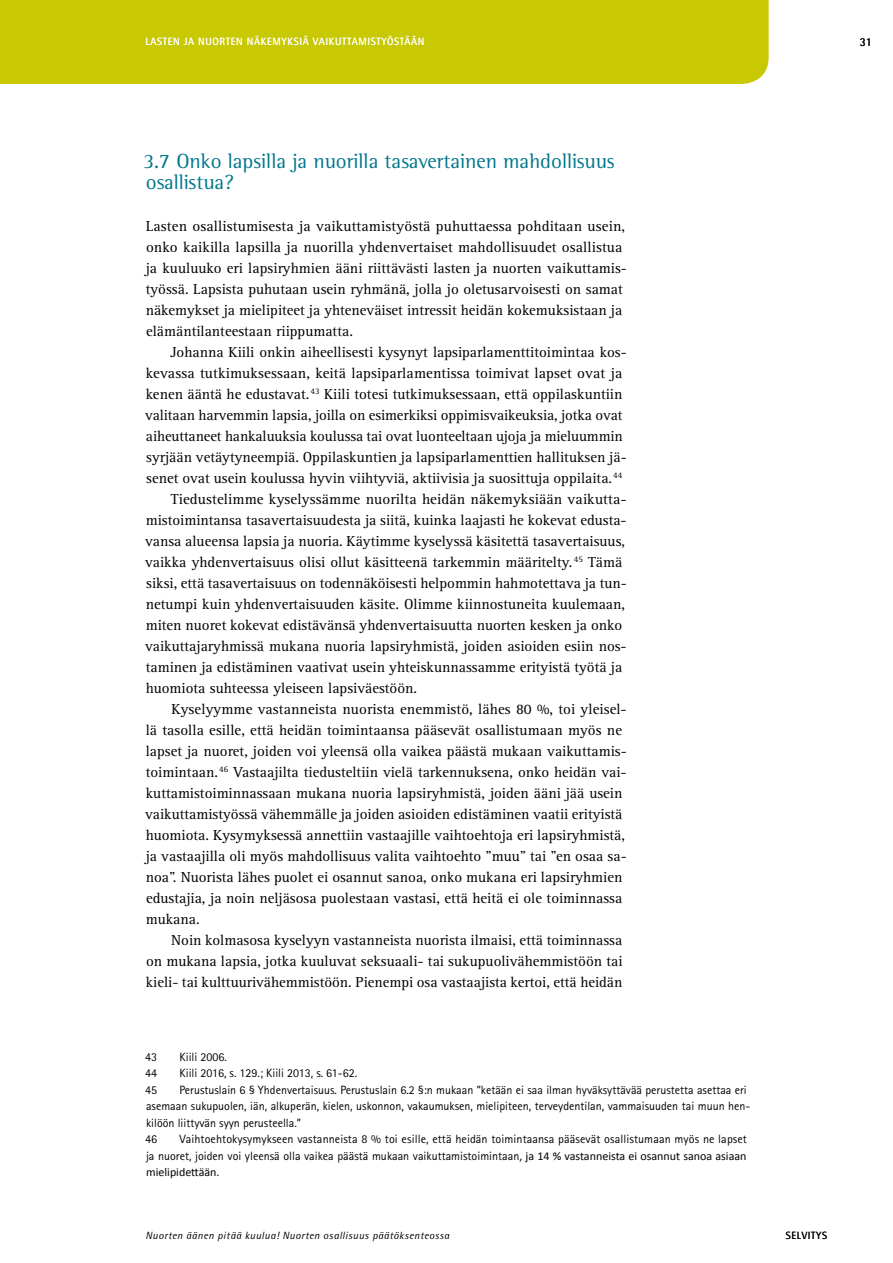
<style>
.page{position:relative;width:893px;height:1263px;background:#fff}
.page>*{position:absolute;margin:0;border:0;box-sizing:border-box;transform-origin:0 0}
.t1{font:21px/21px "Rotis Semi Serif Std";color:#00778c}
.t2{font:15px/21px "Rotis Serif Std";color:#000}
.t3{font:12px/16.5px "Rotis Sans Serif Std";color:#000}
.t4{font:12px "Calibri";color:#000}
.t5{font:12px "Rotis Semi Sans Std";color:#000}
.t6{font:italic 10.5px "Rotis Semi Sans Std";letter-spacing:.04em;color:#000}
.t7{font:10.5px "Rotis Semi Sans Std";letter-spacing:.06em;color:#fff}
.t8{font:10.5px "Rotis Semi Sans Std";letter-spacing:.06em;color:#000}
.s1{font-family:"Calibri"}
</style>
<div class="page">
<div style="left:0;top:0;width:769px;height:84px;background:#c8c803"></div>
<p class="t7" style="left:146px;top:35px;width:228px">LASTEN JA NUORTEN NÄKEMYKSIÄ VAI KUTTAMISTY</p>
<p class="t7" style="left:387px;top:35px;width:39px">ÖSTÄÄN</p>
<p class="t5" style="left:860px;top:35px;width:14px">31</p>
<p class="t7" style="left:342px;top:35px;width:6px">T</p>
<h1 class="t1" style="left:143px;top:150px;width:473px">3.7 Onko lapsilla ja nuorilla tasavertainen mahdollisuus osallistua?</h1>
<p class="t2" style="left:146px;top:216px;width:483px">Lasten osallistumisesta ja vaikuttamistyöstä puhuttaessa pohditaan usein, onko kaikilla lapsilla ja nuorilla yhdenvertaiset mahdollisuudet osallistua ja kuuluuko eri lapsiryhmien ääni riittävästi lasten ja nuorten vaikuttamis&shy;työssä. Lapsista puhutaan usein ryhmänä, jolla jo oletusarvoisesti on samat näkemykset ja mielipiteet ja yhteneväiset intressit heidän kokemuksistaan ja elämäntilanteestaan riippumatta.</p>
<p class="t2" style="left:170px;top:342px;width:458px">Johanna Kiili onkin aiheellisesti kysynyt lapsiparlamenttitoimintaa kos-</p>
<p class="t2" style="left:146px;top:363px;width:478px">kevassa tutkimuksessaan, keitä lapsiparlamentissa toimivat lapset ovat ja</p>
<p class="t2" style="left:146px;top:384px;width:478px">kenen ääntä he edustavat.<sup>43</sup> Kiili totesi tutkimuksessaan, että oppilaskuntiin</p>
<p class="t2" style="left:145px;top:405px;width:479px">valitaan harvemmin lapsia, joilla on esimerkiksi oppimisvaikeuksia, jotka ovat</p>
<p class="t2" style="left:146px;top:426px;width:478px">aiheuttaneet hankaluuksia koulussa tai ovat luonteeltaan ujoja ja mieluummin</p>
<p class="t2" style="left:146px;top:447px;width:482px">syrjään vetäytyneempiä. Oppilaskuntien ja lapsiparlamenttien hallituksen jä-</p>
<p class="t2" style="left:146px;top:468px;width:478px">senet ovat usein koulussa hyvin viihtyviä, aktiivisia ja suosittuja oppilaita.<sup>44</sup></p>
<p class="t2" style="left:171px;top:489px;width:458px">Tiedustelimme kyselyssämme nuorilta heidän näkemyksiään vaikutta-</p>
<p class="t2" style="left:146px;top:510px;width:483px">mistoimintansa tasavertaisuudesta ja siitä, kuinka laajasti he kokevat edusta-</p>
<p class="t2" style="left:145px;top:531px;width:482px">vansa alueensa lapsia ja nuoria. Käytimme kyselyssä käsitettä tasavertaisuus,</p>
<p class="t2" style="left:145px;top:552px;width:479px">vaikka yhdenvertaisuus olisi ollut käsitteenä tarkemmin määritelty. <sup>45</sup> Tämä</p>
<p class="t2" style="left:146px;top:573px;width:482px">siksi, että tasavertaisuus on todennäköisesti helpommin hahmotettava ja tun-</p>
<p class="t2" style="left:146px;top:594px;width:481px">netumpi kuin yhdenvertaisuuden käsite. Olimme kiinnostuneita kuulemaan,</p>
<p class="t2" style="left:146px;top:615px;width:478px">miten nuoret kokevat edistävänsä yhdenvertaisuutta nuorten kesken ja onko</p>
<p class="t2" style="left:145px;top:636px;width:483px">vaikuttajaryhmissä mukana nuoria lapsiryhmistä, joiden asioiden esiin nos-</p>
<p class="t2" style="left:146px;top:657px;width:478px">taminen ja edistäminen vaativat usein yhteiskunnassamme erityistä työtä ja</p>
<p class="t2" style="left:146px;top:678px;width:273px">huomiota suhteessa yleiseen lapsiväestöön.</p>
<p class="t2" style="left:171px;top:699px;width:457px">Kyselyymme vastanneista nuorista enemmistö, lähes 80 %, toi yleisel-</p>
<p class="t2" style="left:146px;top:720px;width:478px">lä tasolla esille, että heidän toimintaansa pääsevät osallistumaan myös ne</p>
<p class="t2" style="left:146px;top:741px;width:483px">lapset ja nuoret, joiden voi yleensä olla vaikea päästä mukaan vaikuttamis-</p>
<p class="t2" style="left:146px;top:762px;width:482px">toimintaan.<sup>46</sup> Vastaajilta tiedusteltiin vielä tarkennuksena, onko heidän vai-</p>
<p class="t2" style="left:146px;top:783px;width:478px">kuttamistoiminnassaan mukana nuoria lapsiryhmistä, joiden ääni jää usein</p>
<p class="t2" style="left:145px;top:804px;width:479px">vaikuttamistyössä vähemmälle ja joiden asioiden edistäminen vaatii erityistä</p>
<p class="t2" style="left:146px;top:825px;width:481px">huomiota. Kysymyksessä annettiin vastaajille vaihtoehtoja eri lapsiryhmistä,</p>
<p class="t2" style="left:146px;top:846px;width:483px">ja vastaajilla oli myös mahdollisuus valita vaihtoehto ”muu” tai ”en osaa sa-</p>
<p class="t2" style="left:146px;top:867px;width:478px">noa”. Nuorista lähes puolet ei osannut sanoa, onko mukana eri lapsiryhmien</p>
<p class="t2" style="left:146px;top:888px;width:478px">edustajia, ja noin neljäsosa puolestaan vastasi, että heitä ei ole toiminnassa</p>
<p class="t2" style="left:146px;top:909px;width:55px">mukana.</p>
<p class="t2" style="left:171px;top:930px;width:453px">Noin kolmasosa kyselyyn vastanneista nuorista ilmaisi, että toiminnassa</p>
<p class="t2" style="left:146px;top:951px;width:478px">on mukana lapsia, jotka kuuluvat seksuaali- tai sukupuolivähemmistöön tai</p>
<p class="t2" style="left:146px;top:972px;width:478px">kieli- tai kulttuurivähemmistöön. Pienempi osa vastaajista kertoi, että heidän</p>
<p class="t3" style="left:145px;top:1048px;width:13px">43</p>
<p class="t3" style="left:180px;top:1048px;width:49px">Kiili 2006.</p>
<p class="t3" style="left:145px;top:1065px;width:13px">44</p>
<p class="t3" style="left:180px;top:1065px;width:179px">Kiili 2016, s. 129.; Kiili 2013, s. 61-62.</p>
<p class="t3" style="left:145px;top:1081px;width:13px">45</p>
<p class="t3" style="left:145px;top:1081px;width:607px;text-indent:34px">Perustuslain 6 § Yhdenvertaisuus. Perustuslain 6.2 §:n mukaan ”ketään ei saa ilman hyväksyttävää perustetta asettaa eri asemaan sukupuolen, iän, alkuperän, kielen, uskonnon, vakaumuksen, mielipiteen, terveydentilan, vammaisuuden tai muun hen&shy;kilöön liittyvän syyn perusteella.”<br>46</p>
<p class="t3" style="left:146px;top:1131px;width:602px;text-align:right">Vaihtoehtokysymykseen vastanneista 8 % toi esille, että heidän toimintaansa pääsevät osallistumaan myös ne lapset<br>ja nuoret, joiden voi yleensä olla vaikea päästä mukaan vaikuttamistoimintaan<span class="s1">, ja 14 % vastanneista ei osannut sanoa asiaan</span></p>
<p class="t4" style="left:146px;top:1165px;width:75px">mielipidettään.</p>
<p class="t6" style="left:146px;top:1229px;width:305px">Nuorten äänen pitää kuulua! Nuorten osallisuus päätöksenteossa</p>
<p class="t8" style="left:786px;top:1229px;width:43px">SELVITYS</p>
</div>
